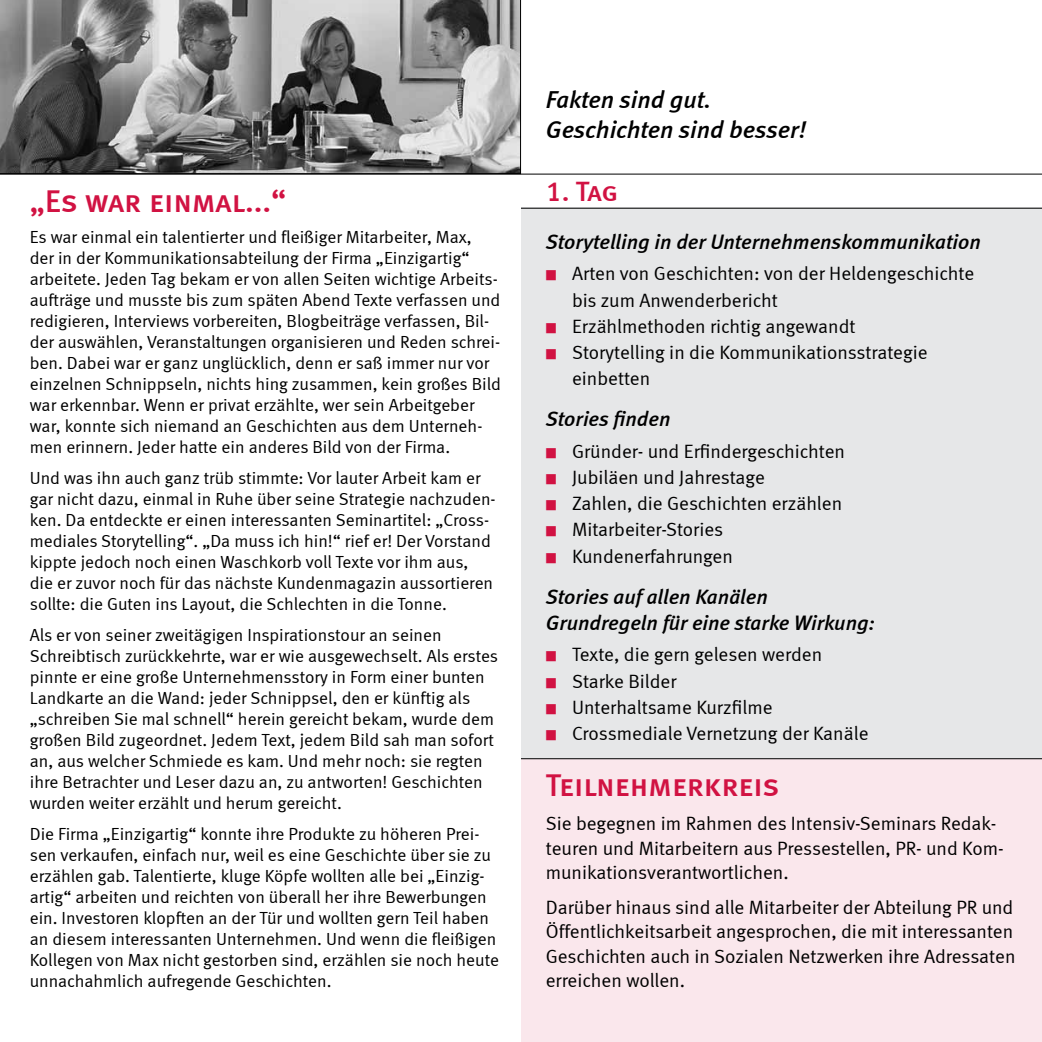
<style>
.page{position:relative;width:1042px;height:1042px;background:#fff}
.page>*{position:absolute;margin:0;border:0;box-sizing:border-box;transform-origin:0 0}
.t1{font:31.5px "Meta Medium LF Caps";color:#d11242}
.t2{font:28px "Meta Medium LF Caps";color:#d11242}
.t3{font:italic 24.5px/29.4px "Meta Medium LF";color:#000}
.t4{font:italic 21px/26.2px "Meta Medium LF";color:#000}
.t5{font:19.25px/24.5px "Meta Normal LF";color:#000}
.t6{font:17.5px/21px "Meta Normal LF";color:#000}
.s1{color:#d11242}
</style>
<div class="page">
<div style="left:521px;top:208px;width:521px;height:834px;background:#e6e7e8"></div>
<svg style="left:0;top:0;width:521px;height:174px;background:#828282"></svg>
<div style="left:521px;top:759px;width:521px;height:283px;background:#fae7ec"></div>
<hr style="left:0;top:174px;width:1042px;height:1px;background:#000">
<hr style="left:521px;top:208px;width:521px;height:1px;background:#000">
<hr style="left:521px;top:758px;width:521px;height:1px;background:#000">
<h1 class="t1" style="left:30px;top:183px;width:258px">„Es war einmal...“</h1>
<p class="t6" style="left:30px;top:226px;width:473px">Es war einmal ein talentierter und fleißiger Mitarbeiter, Max,<br>der in der Kommunikationsabteilung der Firma „Einzigartig“ arbeitete. Jeden Tag bekam er von allen Seiten wichtige Arbeits&shy;aufträge und musste bis zum späten Abend Texte verfassen und redigieren, Interviews vorbereiten, Blogbeiträge verfassen, Bil&shy;der auswählen, Veranstaltungen organisieren und Reden schrei&shy;ben. Dabei war er ganz unglücklich, denn er saß immer nur vor einzelnen Schnippseln, nichts hing zusammen, kein großes Bild war erkennbar. Wenn er privat erzählte, wer sein Arbeitgeber war, konnte sich niemand an Geschichten aus dem Unterneh&shy;men erinnern. Jeder hatte ein anderes Bild von der Firma.</p>
<p class="t6" style="left:30px;top:467px;width:467px">Und was ihn auch ganz trüb stimmte: Vor lauter Arbeit kam er gar nicht dazu, einmal in Ruhe über seine Strategie nachzuden&shy;ken. Da entdeckte er einen interessanten Seminartitel: „Cross&shy;mediales Storytelling“. „Da muss ich hin!“ rief er! Der Vorstand kippte jedoch noch einen Waschkorb voll Texte vor ihm aus, die er zuvor noch für das nächste Kundenmagazin aussortieren sollte: die Guten ins Layout, die Schlechten in die Tonne.</p>
<p class="t6" style="left:30px;top:624px;width:470px">Als er von seiner zweitägigen Inspirationstour an seinen Schreibtisch zurückkehrte, war er wie ausgewechselt. Als erstes pinnte er eine große Unternehmensstory in Form einer bunten Landkarte an die Wand: jeder Schnippsel, den er künftig als „schreiben Sie mal schnell“ herein gereicht bekam, wurde dem großen Bild zugeordnet. Jedem Text, jedem Bild sah man sofort an, aus welcher Schmiede es kam. Und mehr noch: sie regten ihre Betrachter und Leser dazu an, zu antworten! Geschichten wurden weiter erzählt und herum gereicht.</p>
<p class="t6" style="left:30px;top:823px;width:471px">Die Firma „Einzigartig“ konnte ihre Produkte zu höheren Prei&shy;sen verkaufen, einfach nur, weil es eine Geschichte über sie zu erzählen gab. Talentierte, kluge Köpfe wollten alle bei „Einzig&shy;artig“ arbeiten und reichten von überall her ihre Bewerbungen ein. Investoren klopften an der Tür und wollten gern Teil haben an diesem interessanten Unternehmen. Und wenn die fleißigen Kollegen von Max nicht gestorben sind, erzählen sie noch heute unnachahmlich aufregende Geschichten.</p>
<h3 class="t3" style="left:546px;top:85px;width:262px">Fakten sind gut.<br>Geschichten sind besser!</h3>
<h2 class="t2" style="left:546px;top:175px;width:74px">1. Tag</h2>
<p class="t4" style="left:546px;top:228px;width:436px">Storytelling in der Unternehmenskommunikation</p>
<p class="t5" style="left:572px;top:260px;width:404px;line-height:26.2px;text-indent:-26px"><span class="s1">■</span> Arten von Geschichten: von der Heldengeschichte bis zum Anwenderbericht</p>
<p class="t5" style="left:546px;top:314px;width:311px"><span class="s1">■</span> Erzählmethoden richtig angewandt</p>
<p class="t5" style="left:572px;top:339px;width:357px;line-height:26.2px;text-indent:-26px"><span class="s1">■</span> Storytelling in die Kommunikationsstrategie einbetten</p>
<p class="t4" style="left:546px;top:406px;width:126px">Stories finden</p>
<p class="t5" style="left:546px;top:438px;width:301px"><span class="s1">■</span> Gründer- und Erfindergeschichten</p>
<p class="t5" style="left:546px;top:465px;width:221px"><span class="s1">■</span> Jubiläen und Jahrestage</p>
<p class="t5" style="left:546px;top:491px;width:298px"><span class="s1">■</span> Zahlen, die Geschichten erzählen</p>
<p class="t5" style="left:546px;top:517px;width:179px"><span class="s1">■</span> Mitarbeiter-Stories</p>
<p class="t5" style="left:546px;top:543px;width:189px"><span class="s1">■</span> Kundenerfahrungen</p>
<p class="t4" style="left:546px;top:583px;width:331px">Stories auf allen Kanälen<br>Grundregeln für eine starke Wirkung:</p>
<p class="t5" style="left:546px;top:642px;width:278px"><span class="s1">■</span> Texte, die gern gelesen werden</p>
<p class="t5" style="left:546px;top:668px;width:132px"><span class="s1">■</span> Starke Bilder</p>
<p class="t5" style="left:546px;top:694px;width:228px"><span class="s1">■</span> Unterhaltsame Kurzfilme</p>
<p class="t5" style="left:546px;top:721px;width:324px"><span class="s1">■</span> Crossmediale Vernetzung der Kanäle</p>
<h1 class="t1" style="left:546px;top:767px;width:235px">Teilnehmerkreis</h1>
<p class="t5" style="left:546px;top:811px;width:459px">Sie begegnen im Rahmen des Intensiv-Seminars Redak&shy;teuren und Mitarbeitern aus Pressestellen, PR- und Kom&shy;munikationsverantwortlichen.</p>
<p class="t5" style="left:546px;top:894px;width:471px;text-align:justify">Darüber hinaus sind alle Mitarbeiter der Abteilung PR und Öffentlichkeitsarbeit angesprochen, die mit interessanten Geschichten auch in Sozialen Netzwerken ihre Adressaten erreichen wollen.</p>
</div>
